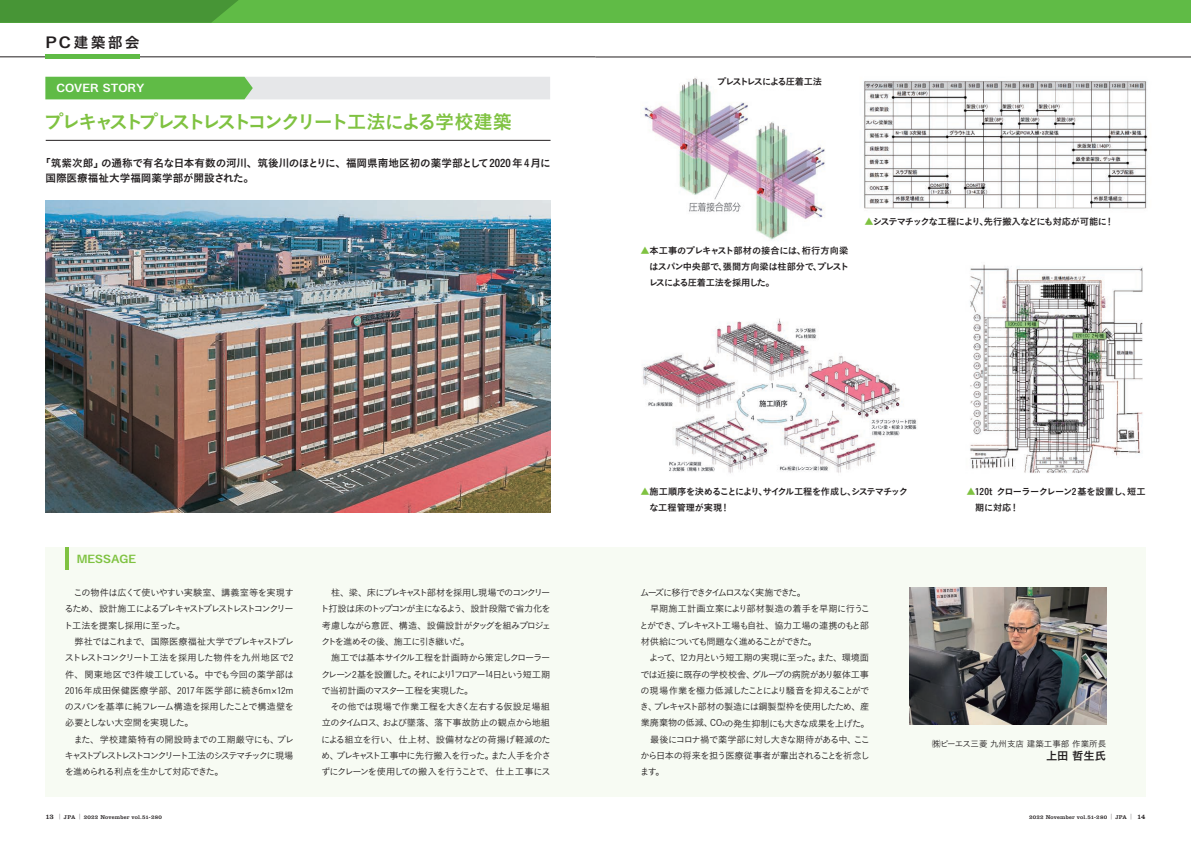
<style>
.page{position:relative;width:1191px;height:842px;background:#fff}
.page>*{position:absolute;margin:0;border:0;box-sizing:border-box;transform-origin:0 0}
.t1{font:19.1px "Koburina Go Std W6";letter-spacing:-.125em;color:#7fc241}
.t2{font:14.9px "Koburina Go Std W6";letter-spacing:.15em;color:#231f20;scale:1.2 1}
.t3{font:11.3px "Koburina Go Std W6";color:#231f20}
.t4{font:10.6px/14.2px "Koburina Go Std W6";color:#231f20}
.t5{font:10.6px "Koburina Go Std W6";color:#fff;scale:1.2 1}
.t6{font:10.6px "Koburina Go Std W6";color:#7fc241;scale:1.2 1}
.t7{font:9.2px/16.3px "Koburina Go Std W3";letter-spacing:-.085em;color:#231f20;text-align:justify}
.t8{font:9.2px/16.3px "Koburina Go Std W6";letter-spacing:-.045em;color:#231f20}
.t9{font:9.2px "Koburina Go Std W3";letter-spacing:-.055em;color:#231f20}
.t10{font:9.2px "Koburina Go Std W3";letter-spacing:-.065em;color:#231f20}
.t11{font:9.2px "Koburina Go Std W6";letter-spacing:-.085em;color:#231f20}
.t12{font:9.2px "Koburina Go Std W3";letter-spacing:-.105em;color:#231f20}
.t13{font:9.2px "Koburina Go Std W3";letter-spacing:-.06em;color:#231f20}
.t14{font:9.2px "Koburina Go Std W3";letter-spacing:-.005em;color:#231f20}
.t15{font:9.2px "Koburina Go Std W3";letter-spacing:-.16em;color:#231f20}
.t16{font:9.2px "Koburina Go Std W3";letter-spacing:-.165em;color:#231f20}
.t17{font:9.2px "Koburina Go Std W6";letter-spacing:-.135em;color:#231f20}
.t18{font:8.5px "Koburina Go Std W3";color:#231f20}
.t19{font:5.7px "Clarendon LT Std";letter-spacing:.03em;color:#231f20;scale:.5 1}
.t20{font:5.7px "Clarendon LT Std";letter-spacing:.03em;color:#231f20}
.s1{font-family:"Myriad Pro";font-stretch:condensed;font-size:10.5px}
.s2{color:#7fc241}
.s3{font-family:"Myriad Pro";font-weight:600;font-stretch:condensed;font-size:10.6px}
.s4{font-size:5.4px}
.s5{font-size:7.1px}
</style>
<div class="page">
<div style="left:0;top:0;width:604px;height:23px;background:#60bb46"></div>
<hr style="left:0;top:57px;width:595px;height:1px;background:#231f20">
<svg style="left:0;top:0;width:238px;height:23px;background:#489737"></svg>
<hr style="left:45px;top:55px;width:94px;height:4px;background:#60bb46">
<div style="left:45px;top:548px;width:1100px;height:249px;background:#f7fbf3"></div>
<svg style="left:45px;top:77px;width:505px;height:22px;background:#b0d5a7"></svg>
<hr style="left:46px;top:140px;width:504px;height:1px;background:#231f20">
<hr style="left:595px;top:57px;width:596px;height:1px;background:#231f20">
<div style="left:587px;top:0;width:604px;height:23px;background:#60bb46"></div>
<img style="left:46px;top:200px;width:504px;height:312px">
<img style="left:642px;top:78px;width:183px;height:162px">
<img style="left:642px;top:318px;width:275px;height:156px">
<img style="left:909px;top:588px;width:197px;height:137px">
<img style="left:863px;top:81px;width:285px;height:128px">
<img style="left:970px;top:264px;width:173px;height:209px">
<hr style="left:65px;top:548px;width:4px;height:22px;background:#7fc241">
<div style="left:714px;top:74px;width:111px;height:15px;background:#fff"></div>
<h2 class="t2" style="left:45px;top:31px;width:80px">PC建築部会</h2>
<p class="t5" style="left:57px;top:80px;width:75px">COVER STORY</p>
<h1 class="t1" style="left:45px;top:107px;width:469px">プレキャストプレストレストコンクリート工法による学校建築</h1>
<p class="t4" style="left:45px;top:157px;width:507px;text-indent:-5px">「筑紫次郎」の通称で有名な日本有数の河川、筑後川のほとりに、福岡県南地区初の薬学部として2020年4月に国際医療福祉大学福岡薬学部が開設された。</p>
<p class="t6" style="left:77px;top:551px;width:51px">MESSAGE</p>
<p class="t7" style="left:64px;top:584px;width:232px;text-indent:10px">この物件は広くて使いやすい実験室、講義室等を実現するため、設計施工によるプレキャストプレストレストコンクリート工法を提案し採用に至った。</p>
<p class="t7" style="left:65px;top:633px;width:231px;text-indent:10px">弊社ではこれまで、国際医療福祉大学でプレキャストプレストレストコンクリート工法を採用した物件を九州地区で2件、関東地区で3件竣工している。中でも今回の薬学部は20<span class="s1">1</span>6年成田保健医療学部、20<span class="s1">1</span>7年医学部に続き6m×<span class="s1">1</span>2mのスパンを基準に純フレーム構造を採用したことで構造壁を必要としない大空間を実現した。</p>
<p class="t7" style="left:65px;top:731px;width:231px;text-indent:9px">また、学校建築特有の開設時までの工期厳守にも、プレキャストプレストレストコンクリート工法のシステマチックに現場を進められる利点を生かして対応できた。</p>
<p class="t7" style="left:320px;top:584px;width:232px;text-indent:11px">柱、梁、床にプレキャスト部材を採用し現場でのコンクリート打設は床のトップコンが主になるよう、設計段階で省力化を考慮しながら意匠、構造、設備設計がタッグを組みプロジェクトを進めその後、施工に引き継いだ。</p>
<p class="t7" style="left:321px;top:649px;width:231px;text-indent:10px">施工では基本サイクル工程を計画時から策定しクローラークレーン2基を設置した。それにより<span class="s1">1</span>フロアー<span class="s1">1</span>4日という短工期で当初計画のマスター工程を実現した。</p>
<p class="t7" style="left:321px;top:698px;width:231px;text-indent:9px">その他では現場で作業工程を大きく左右する仮設足場組立のタイムロス、および墜落、落下事故防止の観点から地組による組立を行い、仕上材、設備材などの荷揚げ軽減のため、プレキャスト工事中に先行搬入を行った。また人手を介さずにクレーンを使用しての搬入を行うことで、仕上工事にス</p>
<p class="t17" style="left:717px;top:74px;width:106px">プレストレスによる圧着工法</p>
<p class="t8" style="left:648px;top:242px;width:202px;text-align:justify;text-indent:-8px"><span class="s2">▲</span>本工事のプレキャスト部材の接合には、桁行方向梁はスパン中央部で、張間方向梁は柱部分で、プレストレスによる圧着工法を採用した。</p>
<p class="t11" style="left:864px;top:214px;width:251px"><span class="s2">▲</span>システマチックな工程により、先行搬入などにも対応が可能に！</p>
<p class="t8" style="left:649px;top:484px;width:260px;text-indent:-9px"><span class="s2">▲</span>施工順序を決めることにより、サイクル工程を作成し、システマチックな工程管理が実現！</p>
<p class="t8" style="left:975px;top:484px;width:172px;text-indent:-9px"><span class="s2">▲</span><span class="s3">1</span>20t クローラークレーン2 基を設置し、短工期に対応！</p>
<p class="t16" style="left:640px;top:586px;width:167px">ムーズに移行できタイムロスなく実施できた。</p>
<p class="t14" style="left:650px;top:602px;width:222px">早期施工計画立案により部材製造の着手を早期に行うこ</p>
<p class="t12" style="left:639px;top:618px;width:231px">とができ、プレキャスト工場も自社、協力工場の連携のもと部</p>
<p class="t15" style="left:641px;top:634px;width:178px">材供給についても問題なく進めることができた。</p>
<p class="t7" style="left:649px;top:649px;width:221px">よって、<span class="s1">1</span>2カ月という短工期の実現に至った。また、環境面</p>
<p class="t9" style="left:640px;top:667px;width:230px">では近接に既存の学校校舎、グループの病院があり躯体工事</p>
<p class="t13" style="left:640px;top:683px;width:230px">の現場作業を極力低減したことにより騒音を抑えることがで</p>
<p class="t7" style="left:640px;top:698px;width:231px">き、プレキャスト部材の製造には鋼製型枠を使用したため、産</p>
<p class="t9" style="left:641px;top:716px;width:230px">業廃棄物の低減、CO<span class="s4">2</span>の発生抑制にも大きな成果を上げた。</p>
<p class="t10" style="left:650px;top:732px;width:221px">最後にコロナ禍で薬学部に対し大きな期待がある中、ここ</p>
<p class="t10" style="left:640px;top:749px;width:231px">から日本の将来を担う医療従事者が輩出されることを祈念し</p>
<p class="t7" style="left:640px;top:764px;width:26px">ます。</p>
<p class="t18" style="left:932px;top:737px;width:175px">㈱ピーエス三菱 九州支店 建築工事部 作業所長</p>
<p class="t3" style="left:1046px;top:747px;width:62px">上田 哲生氏</p>
<p class="t19" style="left:45px;top:814px;width:234px"><span class="s5">13</span> | JPA | 2022 November vol.51-280</p>
<p class="t20" style="left:1029px;top:814px;width:118px">2022 November vol.51-280 | JPA | <span class="s5">14</span></p>
</div>
